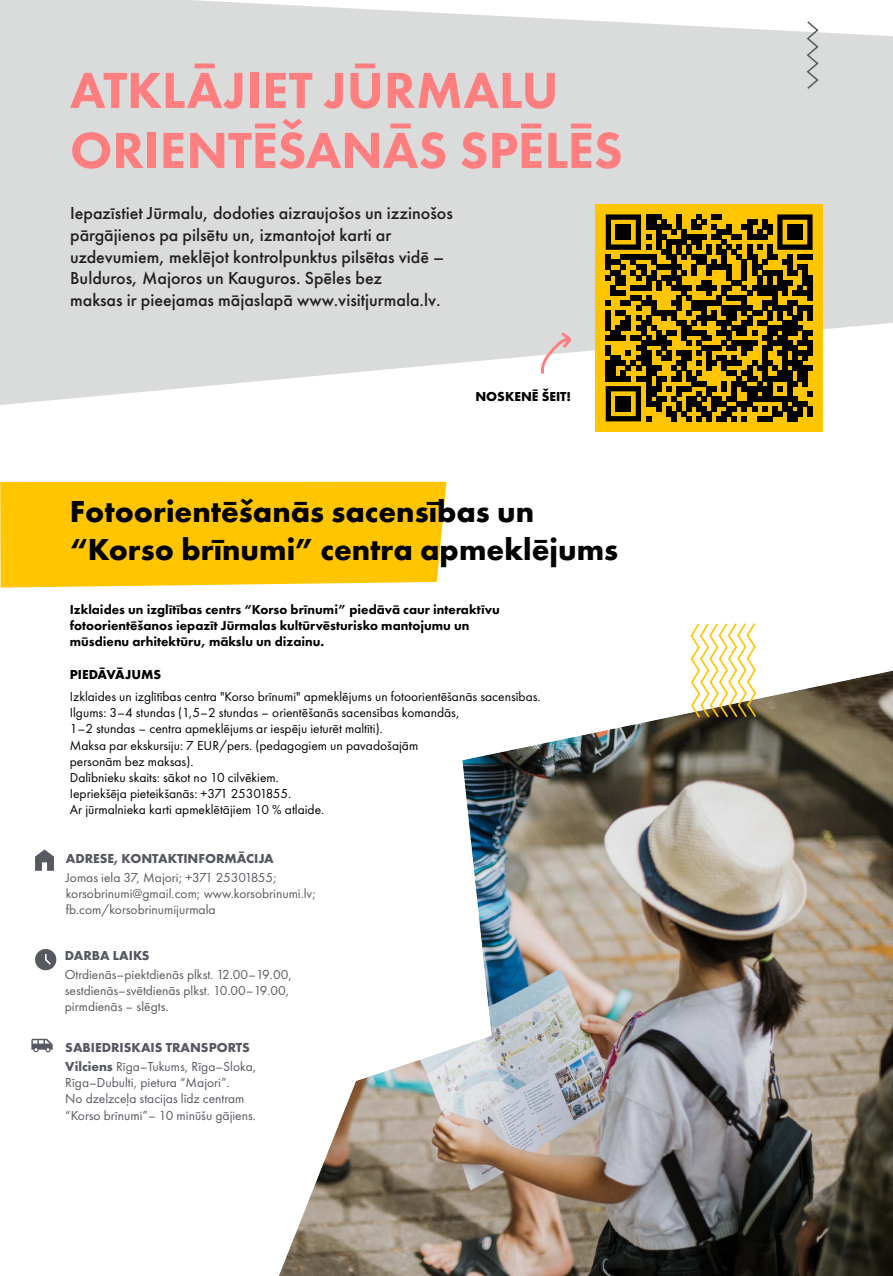
<style>
.page{position:relative;width:893px;height:1276px;background:#fff}
.page>*{position:absolute;margin:0;border:0;box-sizing:border-box;transform-origin:0 0}
.t1{font:800 52.5px/60px "Futura PT";letter-spacing:-.005em;color:#ff7e80}
.t2{font:700 31.5px/37.8px "Futura PT";color:#000}
.t3{font:500 18px/21.6px "Futura PT";color:#231f20}
.t4{font:13.5px/16.2px "Futura PT Book";color:#000}
.t5{font:13.5px/16.2px "Futura PT Book";color:#56595f}
.t6{font:800 13.5px/16.2px "Futura PT";color:#000}
.t7{font:700 13.5px "Futura PT";color:#56595f}
.t8{font:700 13.5px "Futura PT";color:#000}
.s1{font-family:"Futura PT";font-weight:700}
</style>
<div class="page">
<svg style="left:0;top:0;width:893px;height:405px;background:#dddede"></svg>
<div style="left:0;top:482px;width:446px;height:105px;background:#ffc600"></div>
<img style="left:31px;top:670px;width:862px;height:606px">
<svg style="left:805px;top:20px;width:15px;height:70px"></svg>
<div style="left:596px;top:204px;width:227px;height:227px;background:#ffc600"></div>
<svg style="left:606px;top:214px;width:207px;height:207px"></svg>
<div style="left:616px;top:224px;width:15px;height:16px;background:#000"></div>
<div style="left:787px;top:224px;width:15px;height:16px;background:#000"></div>
<div style="left:616px;top:396px;width:15px;height:15px;background:#000"></div>
<svg style="left:689px;top:623px;width:69px;height:96px"></svg>
<svg style="left:540px;top:332px;width:31px;height:42px"></svg>
<h1 class="t1" style="left:70px;top:60px;width:554px">ATKLĀJIET JŪRMALU<br>ORIENTĒŠANĀS SPĒLĒS</h1>
<p class="t3" style="left:70px;top:203px;width:384px">Iepazīstiet Jūrmalu, dodoties aizraujošos un izzinošos pārgājienos pa pilsētu un, izmantojot karti ar uzdevumiem, meklējot kontrolpunktus pilsētas vidē – Bulduros, Majoros un Kauguros. Spēles bez<br>maksas ir pieejamas mājaslapā www.visitjurmala.lv.</p>
<p class="t8" style="left:475px;top:388px;width:97px">NOSKENĒ ŠEIT!</p>
<h2 class="t2" style="left:70px;top:492px;width:550px">Fotoorientēšanās sacensības un “Korso brīnumi” centra apmeklējums</h2>
<p class="t6" style="left:70px;top:601px;width:431px">Izklaides un izglītības centrs “Korso brīnumi” piedāvā caur interaktīvu fotoorientēšanos iepazīt Jūrmalas kultūrvēsturisko mantojumu un mūsdienu arhitektūru, mākslu un dizainu.</p>
<p class="t8" style="left:70px;top:665px;width:93px">PIEDĀVĀJUMS</p>
<p class="t4" style="left:70px;top:688px;width:472px">Izklaides un izglītības centra "Korso brīnumi" apmeklējums un fotoorientēšanās sacensības.<br>Ilgums: 3–4 stundas (1,5–2 stundas – orientēšanās sacensības komandās,<br>1–2 stundas – centra apmeklējums ar iespēju ieturēt maltīti).<br>Maksa par ekskursiju: 7 EUR/pers. (pedagogiem un pavadošajām<br>personām bez maksas).<br>Dalībnieku skaits: sākot no 10 cilvēkiem.<br>Iepriekšēja pieteikšanās: +371 25301855.<br>Ar jūrmalnieka karti apmeklētājiem 10 % atlaide.</p>
<p class="t7" style="left:66px;top:849px;width:210px">ADRESE, KONTAKTINFORMĀCIJA</p>
<p class="t5" style="left:66px;top:869px;width:252px">Jomas iela 37, Majori; +371 25301855; korsobrinumi@gmail.com; www.korsobrinumi.lv; fb.com/korsobrinumijurmala</p>
<p class="t7" style="left:65px;top:946px;width:86px">DARBA LAIKS</p>
<p class="t5" style="left:65px;top:966px;width:229px">Otrdienās–piektdienās plkst. 12.00–19.00, sestdienās–svētdienās plkst. 10.00–19.00, pirmdienās – slēgts.</p>
<p class="t7" style="left:65px;top:1038px;width:186px">SABIEDRISKAIS TRANSPORTS</p>
<p class="t5" style="left:65px;top:1058px;width:193px"><span class="s1">Vilciens</span> Rīga–Tukums, Rīga–Sloka, Rīga–Dubulti, pietura “Majori”.<br>No dzelzceļa stacijas līdz centram “Korso brīnumi”– 10 minūšu gājiens.</p>
</div>
